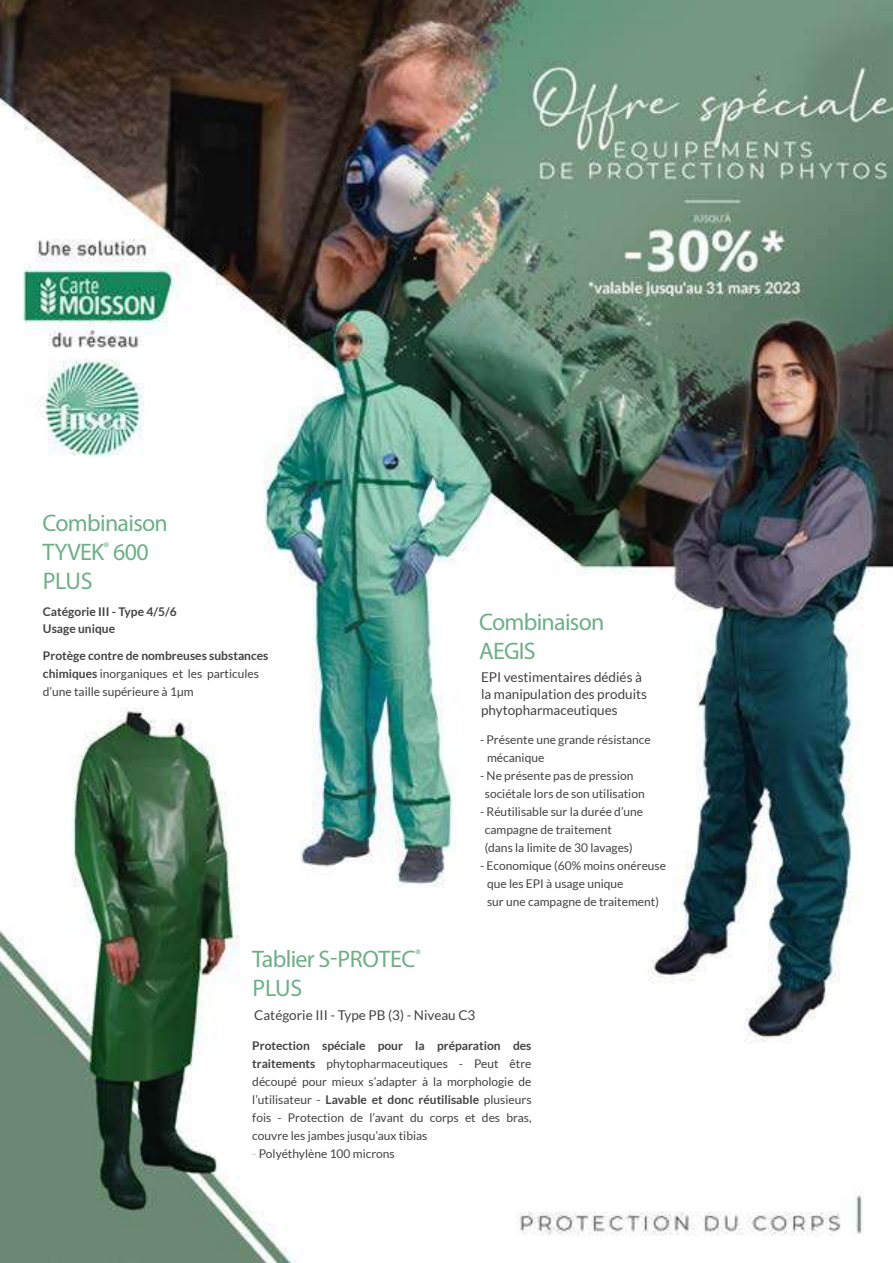
<style>
.page{position:relative;width:893px;height:1263px;background:#fff}
.page>*{position:absolute;margin:0;border:0;box-sizing:border-box;transform-origin:0 0}
.t1{font:24px/28.8px "Myriad Pro";letter-spacing:-.03em;color:#6db087}
.t2{font:13.5px/16.5px "Lato";color:#424241}
.t3{font:12px/18px "Lato";color:#424241}
.t4{font:700 12px/16.5px "Lato";color:#424241}
.s1{font-weight:700}
.s2{color:#bababa}
</style>
<div class="page">
<img style="left:0;top:0;width:893px;height:1263px">
<h1 class="t1" style="left:43px;top:509px;width:127px">Combinaison<br>TYVEK<sup>®</sup> 600<br>PLUS</h1>
<p class="t4" style="left:43px;top:603px;width:135px">Catégorie III - Type 4/5/6<br>Usage unique</p>
<p class="t3" style="left:43px;top:647px;width:227px"><span class="s1">Protège contre de nombreuses substances chimiques</span> inorganiques et les particules d’une taille supérieure à 1µm</p>
<h1 class="t1" style="left:479px;top:607px;width:127px">Combinaison<br>AEGIS</h1>
<p class="t2" style="left:481px;top:669px;width:168px">EPI vestimentaires dédiés à la manipulation des produits phytopharmaceutiques</p>
<p class="t3" style="left:487px;top:731px;width:165px;text-indent:-7px">- Présente une grande résistance mécanique</p>
<p class="t3" style="left:485px;top:767px;width:161px;text-indent:-5px">- Ne présente pas de pression sociétale lors de son utilisation</p>
<p class="t3" style="left:485px;top:803px;width:160px;text-indent:-5px">- Réutilisable sur la durée d’une campagne de traitement<br>(dans la limite de 30 lavages)</p>
<p class="t3" style="left:487px;top:857px;width:181px;text-indent:-7px">- Economique (60% moins onéreuse que les EPI à usage unique<br>sur une campagne de traitement)</p>
<h1 class="t1" style="left:252px;top:944px;width:170px">Tablier S-PROTEC<sup>®<br></sup>PLUS</h1>
<p class="t2" style="left:254px;top:1006px;width:223px">Catégorie III - Type PB (3) - Niveau C3</p>
<p class="t3" style="left:252px;top:1037px;width:281px;text-align:justify"><span class="s1">Protection spéciale pour la préparation des traitements</span> phytopharmaceutiques - Peut être découpé pour mieux s’adapter à la morphologie de l’utilisateur - <span class="s1">Lavable et donc réutilisable</span> plusieurs fois - Protection de l’avant du corps et des bras, couvre les jambes jusqu’aux tibias</p>
<p class="t3" style="left:252px;top:1145px;width:144px"><span class="s2">-</span> Polyéthylène 100 microns</p>
</div>
